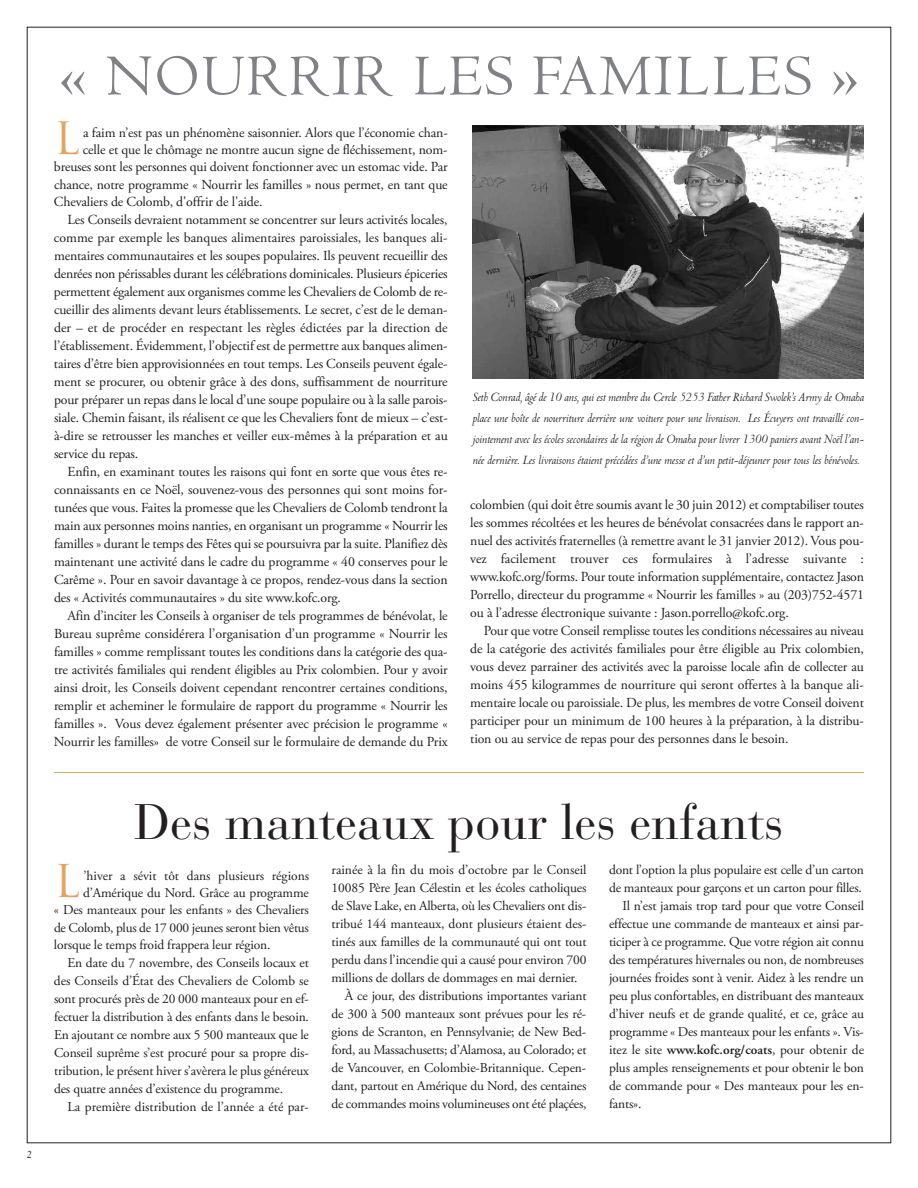
<style>
.page{position:relative;width:918px;height:1188px;background:#fff}
.page>*{position:absolute;margin:0;border:0;box-sizing:border-box;transform-origin:0 0}
.t1{font:60px "Centaur MT Std";letter-spacing:.04em;color:#7f8184}
.t2{font:49.5px "Bauer Bodoni Std";color:#231f20}
.t3{font:43.95px "Trajan Pro";color:#e3a45e}
.t4{font:43.5px "Trajan Pro";color:#e3a45e}
.t5{font:13.8px/18px "Adobe Garamond Pro";letter-spacing:-.01em;color:#231f20;text-align:justify}
.t6{font:13.5px "Adobe Garamond Pro";letter-spacing:-.01em;color:#231f20}
.t7{font:italic 13.5px/21px "Centaur MT Std";letter-spacing:-.01em;color:#231f20}
.t8{font:italic 10.5px "Palatino";color:#231f20;scale:.9 1}
.s1{font-weight:600}
</style>
<div class="page">
<hr style="left:54px;top:772px;width:810px;height:1px;background:#e3a45e">
<img style="left:472px;top:126px;width:392px;height:252px">
<p class="t8" style="left:27px;top:1149px;width:7px">2</p>
<h1 class="t1" style="left:59px;top:54px;width:801px">« NOURRIR LES FAMILLES »</h1>
<h3 class="t4" style="left:54px;top:121px;width:27px">L</h3>
<p class="t5" style="left:83px;top:125px;width:366px">a faim n’est pas un phénomène saisonnier. Alors que l’économie chan-</p>
<p class="t5" style="left:83px;top:142px;width:366px">celle et que le chômage ne montre aucun signe de fléchissement, nom-</p>
<p class="t5" style="left:54px;top:159px;width:395px">breuses sont les personnes qui doivent fonctionner avec un estomac vide. Par</p>
<p class="t5" style="left:54px;top:176px;width:395px">chance, notre programme « Nourrir les familles » nous permet, en tant que</p>
<p class="t5" style="left:54px;top:194px;width:210px">Chevaliers de Colomb, d'offrir de l'aide.</p>
<p class="t5" style="left:67px;top:212px;width:382px">Les Conseils devraient notamment se concentrer sur leurs activités locales,</p>
<p class="t5" style="left:54px;top:230px;width:395px">comme par exemple les banques alimentaires paroissiales, les banques ali-</p>
<p class="t5" style="left:54px;top:248px;width:395px">mentaires communautaires et les soupes populaires. Ils peuvent recueillir des</p>
<p class="t5" style="left:54px;top:266px;width:395px">denrées non périssables durant les célébrations dominicales. Plusieurs épiceries</p>
<p class="t5" style="left:54px;top:284px;width:395px">permettent également aux organismes comme les Chevaliers de Colomb de re-</p>
<p class="t5" style="left:54px;top:302px;width:395px">cueillir des aliments devant leurs établissements. Le secret, c’est de le deman-</p>
<p class="t5" style="left:54px;top:320px;width:395px">der – et de procéder en respectant les règles édictées par la direction de</p>
<p class="t5" style="left:54px;top:338px;width:395px">l’établissement. Évidemment, l’objectif est de permettre aux banques alimen-</p>
<p class="t5" style="left:54px;top:356px;width:395px">taires d’être bien approvisionnées en tout temps. Les Conseils peuvent égale-</p>
<p class="t5" style="left:54px;top:374px;width:395px">ment se procurer, ou obtenir grâce à des dons, suffisamment de nourriture</p>
<p class="t5" style="left:54px;top:392px;width:395px">pour préparer un repas dans le local d’une soupe populaire ou à la salle parois-</p>
<p class="t5" style="left:54px;top:410px;width:395px">siale. Chemin faisant, ils réalisent ce que les Chevaliers font de mieux – c’est-</p>
<p class="t5" style="left:54px;top:428px;width:395px">à-dire se retrousser les manches et veiller eux-mêmes à la préparation et au</p>
<p class="t5" style="left:54px;top:446px;width:86px">service du repas.</p>
<p class="t5" style="left:68px;top:464px;width:382px">Enfin, en examinant toutes les raisons qui font en sorte que vous êtes re-</p>
<p class="t5" style="left:54px;top:482px;width:395px">connaissants en ce Noël, souvenez-vous des personnes qui sont moins for-</p>
<p class="t5" style="left:54px;top:500px;width:395px">tunées que vous. Faites la promesse que les Chevaliers de Colomb tendront la</p>
<p class="t5" style="left:54px;top:518px;width:395px">main aux personnes moins nanties, en organisant un programme « Nourrir les</p>
<p class="t5" style="left:54px;top:536px;width:395px">familles » durant le temps des Fêtes qui se poursuivra par la suite. Planifiez dès</p>
<p class="t5" style="left:54px;top:554px;width:395px">maintenant une activité dans le cadre du programme « 40 conserves pour le</p>
<p class="t5" style="left:54px;top:572px;width:395px">Carême ». Pour en savoir davantage à ce propos, rendez-vous dans la section</p>
<p class="t5" style="left:54px;top:590px;width:288px">des « Activités communautaires » du site www.kofc.org.</p>
<p class="t5" style="left:68px;top:608px;width:382px">Afin d’inciter les Conseils à organiser de tels programmes de bénévolat, le</p>
<p class="t5" style="left:54px;top:626px;width:395px">Bureau suprême considérera l’organisation d’un programme « Nourrir les</p>
<p class="t5" style="left:54px;top:644px;width:395px">familles » comme remplissant toutes les conditions dans la catégorie des qua-</p>
<p class="t5" style="left:54px;top:662px;width:395px">tre activités familiales qui rendent éligibles au Prix colombien. Pour y avoir</p>
<p class="t5" style="left:54px;top:680px;width:395px">ainsi droit, les Conseils doivent cependant rencontrer certaines conditions,</p>
<p class="t5" style="left:54px;top:698px;width:395px">remplir et acheminer le formulaire de rapport du programme « Nourrir les</p>
<p class="t5" style="left:54px;top:716px;width:395px">familles ». Vous devez également présenter avec précision le programme «</p>
<p class="t5" style="left:54px;top:734px;width:395px">Nourrir les familles» de votre Conseil sur le formulaire de demande du Prix</p>
<p class="t7" style="left:472px;top:387px;width:393px">Seth Conrad, âgé de 10 ans, qui est membre du Cercle 5253 Father Richard Swolek’s Army de Omaha place une boîte de nourriture derrière une voiture pour une livraison. Les Écuyers ont travaillé con&shy;jointement avec les écoles secondaires de la région de Omaha pour livrer 1300 paniers avant Noël l’an&shy;née dernière. Les livraisons étaient précédées d’une messe et d’un petit-déjeuner pour tous les bénévoles.</p>
<p class="t5" style="left:470px;top:496px;width:395px">colombien (qui doit être soumis avant le 30 juin 2012) et comptabiliser toutes les sommes récoltées et les heures de bénévolat consacrées dans le rapport an&shy;nuel des activités fraternelles (à remettre avant le 31 janvier 2012). Vous pou&shy;vez facilement trouver ces formulaires à l’adresse suivante : www.kofc.org/forms. Pour toute information supplémentaire, contactez Jason Porrello, directeur du programme « Nourrir les familles » au (203)752-4571 ou à l’adresse électronique suivante : Jason.porrello@kofc.org.</p>
<p class="t5" style="left:470px;top:622px;width:395px;text-indent:14px">Pour que votre Conseil remplisse toutes les conditions nécessaires au niveau de la catégorie des activités familiales pour être éligible au Prix colombien, vous devez parrainer des activités avec la paroisse locale afin de collecter au moins 455 kilogrammes de nourriture qui seront offertes à la banque ali&shy;mentaire locale ou paroissiale. De plus, les membres de votre Conseil doivent participer pour un minimum de 100 heures à la préparation, à la distribu&shy;tion ou au service de repas pour des personnes dans le besoin.</p>
<h2 class="t2" style="left:134px;top:804px;width:651px">Des manteaux pour les enfants</h2>
<h3 class="t3" style="left:54px;top:864px;width:28px">L</h3>
<p class="t6" style="left:83px;top:870px;width:227px">’hiver a sévit tôt dans plusieurs régions</p>
<p class="t6" style="left:83px;top:887px;width:227px">d’Amérique du Nord. Grâce au programme</p>
<p class="t6" style="left:54px;top:905px;width:257px">« Des manteaux pour les enfants » des Chevaliers</p>
<p class="t6" style="left:54px;top:922px;width:256px">de Colomb, plus de 17 000 jeunes seront bien vêtus</p>
<p class="t6" style="left:54px;top:939px;width:218px">lorsque le temps froid frappera leur région.</p>
<p class="t6" style="left:67px;top:957px;width:243px">En date du 7 novembre, des Conseils locaux et</p>
<p class="t6" style="left:54px;top:975px;width:257px">des Conseils d’État des Chevaliers de Colomb se</p>
<p class="t6" style="left:54px;top:993px;width:256px">sont procurés près de 20 000 manteaux pour en ef-</p>
<p class="t6" style="left:54px;top:1011px;width:256px">fectuer la distribution à des enfants dans le besoin.</p>
<p class="t6" style="left:54px;top:1029px;width:256px">En ajoutant ce nombre aux 5 500 manteaux que le</p>
<p class="t6" style="left:54px;top:1047px;width:256px">Conseil suprême s’est procuré pour sa propre dis-</p>
<p class="t6" style="left:54px;top:1065px;width:257px">tribution, le présent hiver s’avèrera le plus généreux</p>
<p class="t6" style="left:54px;top:1083px;width:231px">des quatre années d’existence du programme.</p>
<p class="t6" style="left:68px;top:1101px;width:243px">La première distribution de l’année a été par-</p>
<p class="t6" style="left:332px;top:864px;width:257px">rainée à la fin du mois d’octobre par le Conseil</p>
<p class="t6" style="left:332px;top:882px;width:256px">10085 Père Jean Célestin et les écoles catholiques</p>
<p class="t6" style="left:332px;top:900px;width:256px">de Slave Lake, en Alberta, où les Chevaliers ont dis-</p>
<p class="t6" style="left:332px;top:918px;width:256px">tribué 144 manteaux, dont plusieurs étaient des-</p>
<p class="t6" style="left:331px;top:936px;width:257px">tinés aux familles de la communauté qui ont tout</p>
<p class="t6" style="left:331px;top:954px;width:256px">perdu dans l’incendie qui a causé pour environ 700</p>
<p class="t6" style="left:331px;top:972px;width:247px">millions de dollars de dommages en mai dernier.</p>
<p class="t6" style="left:345px;top:990px;width:243px">À ce jour, des distributions importantes variant</p>
<p class="t6" style="left:331px;top:1008px;width:256px">de 300 à 500 manteaux sont prévues pour les ré-</p>
<p class="t6" style="left:332px;top:1026px;width:256px">gions de Scranton, en Pennsylvanie; de New Bed-</p>
<p class="t6" style="left:331px;top:1044px;width:256px">ford, au Massachusetts; d’Alamosa, au Colorado; et</p>
<p class="t6" style="left:331px;top:1062px;width:256px">de Vancouver, en Colombie-Britannique. Cepen-</p>
<p class="t6" style="left:331px;top:1080px;width:256px">dant, partout en Amérique du Nord, des centaines</p>
<p class="t6" style="left:331px;top:1098px;width:257px">de commandes moins volumineuses ont été plaçées,</p>
<p class="t6" style="left:609px;top:864px;width:256px">dont l’option la plus populaire est celle d’un carton</p>
<p class="t6" style="left:609px;top:882px;width:254px">de manteaux pour garçons et un carton pour filles.</p>
<p class="t6" style="left:623px;top:900px;width:243px">Il n’est jamais trop tard pour que votre Conseil</p>
<p class="t6" style="left:609px;top:918px;width:256px">effectue une commande de manteaux et ainsi par-</p>
<p class="t6" style="left:609px;top:936px;width:256px">ticiper à ce programme. Que votre région ait connu</p>
<p class="t6" style="left:609px;top:954px;width:256px">des températures hivernales ou non, de nombreuses</p>
<p class="t6" style="left:609px;top:972px;width:256px">journées froides sont à venir. Aidez à les rendre un</p>
<p class="t6" style="left:609px;top:990px;width:257px">peu plus confortables, en distribuant des manteaux</p>
<p class="t6" style="left:609px;top:1008px;width:256px">d’hiver neufs et de grande qualité, et ce, grâce au</p>
<p class="t6" style="left:609px;top:1026px;width:256px">programme « Des manteaux pour les enfants ». Vis-</p>
<p class="t6" style="left:609px;top:1044px;width:257px">itez le site <span class="s1">www.kofc.org/coats</span>, pour obtenir de</p>
<p class="t6" style="left:609px;top:1062px;width:256px">plus amples renseignements et pour obtenir le bon</p>
<p class="t6" style="left:609px;top:1080px;width:256px">de commande pour « Des manteaux pour les en-</p>
<p class="t6" style="left:609px;top:1098px;width:34px">fants».</p>
</div>
